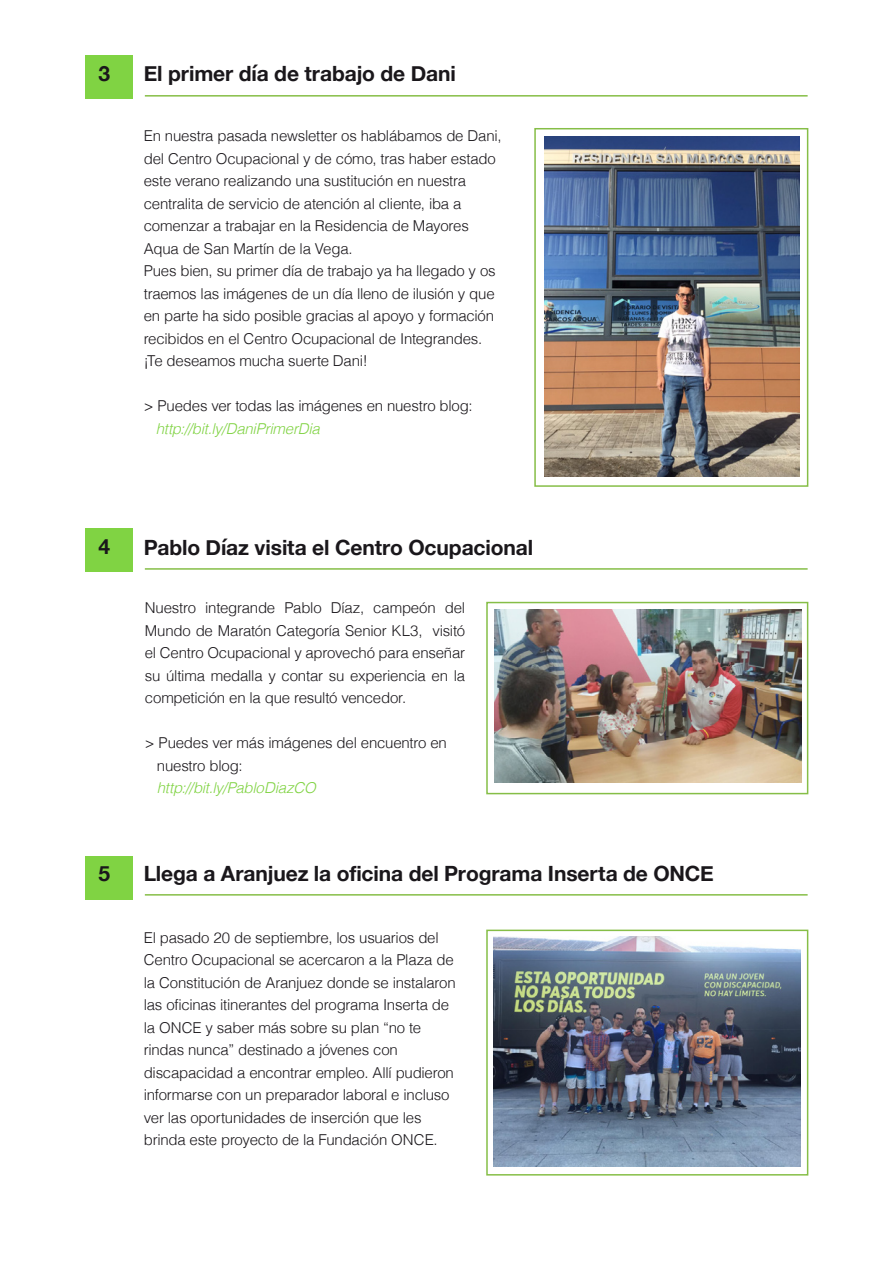
<style>
.page{position:relative;width:893px;height:1263px;background:#fff}
.page>*{position:absolute;margin:0;border:0;box-sizing:border-box;transform-origin:0 0}
.t1{font:700 21px "Helvetica Neue";letter-spacing:-.005em;color:#1a171b}
.t2{font:300 15px/22.5px "Helvetica";letter-spacing:-.015em;color:#1a171b}
.t3{font:italic 300 15px "Helvetica";letter-spacing:-.02em;color:#80d343}
</style>
<div class="page">
<div style="left:85px;top:56px;width:48px;height:43px;background:#80d343"></div>
<hr style="left:145px;top:95px;width:663px;height:2px;background:#86be47">
<div style="left:534px;top:128px;width:274px;height:359px;border:2px solid #86be47"></div>
<div style="left:486px;top:929px;width:322px;height:246px;border:2px solid #86be47"></div>
<div style="left:85px;top:856px;width:48px;height:43px;background:#80d343"></div>
<hr style="left:145px;top:894px;width:663px;height:1px;background:#86be47">
<div style="left:486px;top:602px;width:322px;height:192px;border:2px solid #86be47"></div>
<div style="left:85px;top:528px;width:48px;height:44px;background:#80d343"></div>
<hr style="left:145px;top:568px;width:663px;height:2px;background:#86be47">
<div style="left:535px;top:136px;width:255px;height:340px;background:#fff"></div>
<img style="left:544px;top:136px;width:255px;height:340px">
<img style="left:494px;top:610px;width:308px;height:172px">
<img style="left:493px;top:937px;width:307px;height:230px">
<h1 class="t1" style="left:98px;top:57px;width:13px">3</h1>
<h1 class="t1" style="left:144px;top:57px;width:314px">El primer día de trabajo de Dani</h1>
<p class="t2" style="left:144px;top:124px;width:359px">En nuestra pasada newsletter os hablábamos de Dani, del Centro Ocupacional y de cómo, tras haber estado este verano realizando una sustitución en nuestra centralita de servicio de atención al cliente, iba a comenzar a trabajar en la Residencia de Mayores Aqua de San Martín de la Vega.<br>Pues bien, su primer día de trabajo ya ha llegado y os traemos las imágenes de un día lleno de ilusión y que en parte ha sido posible gracias al apoyo y formación recibidos en el Centro Ocupacional de Integrandes. ¡Te deseamos mucha suerte Dani!</p>
<p class="t2" style="left:144px;top:394px;width:330px">&gt; Puedes ver todas las imágenes en nuestro blog:</p>
<p class="t3" style="left:156px;top:416px;width:166px">http://bit.ly/DaniPrimerDia</p>
<h1 class="t1" style="left:98px;top:530px;width:13px">4</h1>
<h1 class="t1" style="left:144px;top:531px;width:391px">Pablo Díaz visita el Centro Ocupacional</h1>
<p class="t2" style="left:145px;top:596px;width:322px;text-align:justify">Nuestro integrande Pablo Díaz, campeón del Mundo de Maratón Categoría Senior KL3, visitó el Centro Ocupacional y aprovechó para enseñar su última medalla y contar su experiencia en la competición en la que resultó vencedor.</p>
<p class="t2" style="left:157px;top:731px;width:291px;text-indent:-12px">&gt; Puedes ver más imágenes del encuentro en nuestro blog:</p>
<p class="t3" style="left:157px;top:775px;width:160px">http://bit.ly/PabloDiazCO</p>
<h1 class="t1" style="left:98px;top:857px;width:13px">5</h1>
<h1 class="t1" style="left:144px;top:857px;width:572px">Llega a Aranjuez la oficina del Programa Inserta de ONCE</h1>
<p class="t2" style="left:144px;top:925px;width:314px">El pasado 20 de septiembre, los usuarios del Centro Ocupacional se acercaron a la Plaza de la Constitución de Aranjuez donde se instalaron las oficinas itinerantes del programa Inserta de la ONCE y saber más sobre su plan “no te rindas nunca” destinado a jóvenes con discapacidad a encontrar empleo. Allí pudieron informarse con un preparador laboral e incluso ver las oportunidades de inserción que les brinda este proyecto de la Fundación ONCE.</p>
</div>
